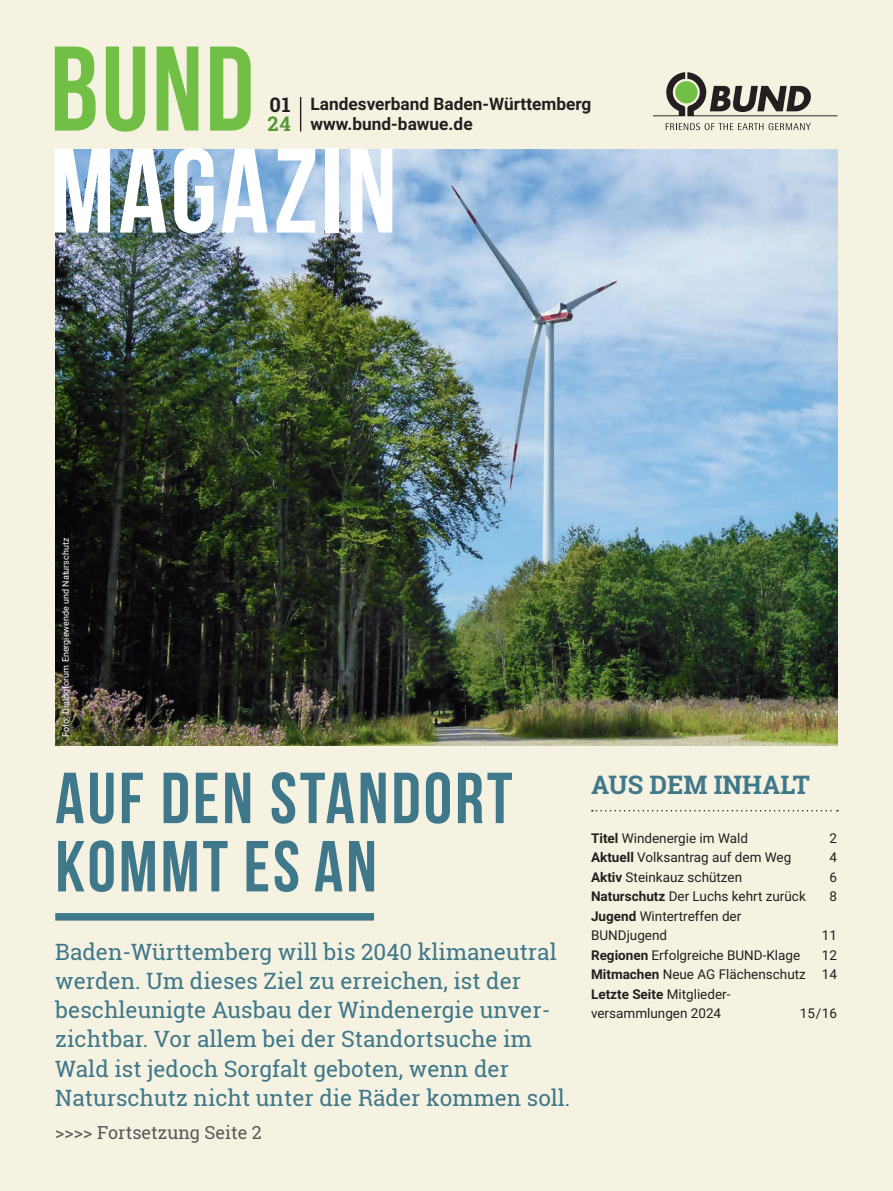
<style>
.page{position:relative;width:893px;height:1191px;background:#f6f2e1}
.page>*{position:absolute;margin:0;border:0;box-sizing:border-box;transform-origin:0 0}
.t1{font:700 120px "Bebas Neue";letter-spacing:.025em;color:#fff}
.t2{font:700 120px "Bebas Neue";color:#71bf44}
.t3{font:700 72px/68.2px "Bebas Neue";letter-spacing:.04em;color:#3f788a}
.t4{font:700 25.5px "Roboto Slab";color:#3f788a}
.t5{font:22.5px/29.2px "Roboto Slab";color:#3f788a}
.t6{font:700 20.1px "Roboto Slab";color:#231f20}
.t7{font:700 20.1px "Roboto Slab";color:#569834}
.t8{font:18px "Roboto Slab";color:#57585a}
.t9{font:700 17.25px/20.7px "Roboto";color:#231f20}
.t10{font:13.5px/19.5px "Roboto";color:#231f20}
.t11{font:9px "Roboto";color:#fff}
.s1{font-weight:700}
</style>
<div class="page">
<img style="left:55px;top:150px;width:783px;height:595px">
<svg style="left:592px;top:810px;width:246px;height:1px"></svg>
<hr style="left:300px;top:97px;width:1px;height:34px;background:#231f20">
<svg style="left:653px;top:72px;width:185px;height:44px"></svg>
<svg style="left:666px;top:123px;width:145px;height:7px"></svg>
<div style="left:55px;top:913px;width:319px;height:7px;background:#3f788a"></div>
<div style="left:55px;top:531px;width:23px;height:212px;background:#231f20;opacity:.75"></div>
<h1 class="t2" style="left:50px;top:23px;width:206px">BUND</h1>
<h1 class="t1" style="left:50px;top:125px;width:349px">MAGAZIN</h1>
<p class="t9" style="left:311px;top:93px;width:282px">Landesverband Baden-Württemberg www.bund-bawue.de</p>
<h3 class="t6" style="left:270px;top:91px;width:23px">01</h3>
<h3 class="t7" style="left:268px;top:110px;width:25px">24</h3>
<p class="t11" style="left:59px;top:736px;width:200px;rotate:-90deg">Foto: Dialogforum Energiewende und Naturschutz</p>
<h2 class="t3" style="left:55px;top:763px;width:459px">AUF DEN STANDORT<br>KOMMT ES AN</h2>
<p class="t5" style="left:55px;top:936px;width:517px">Baden-Württemberg will bis 2040 klimaneutral werden. Um dieses Ziel zu erreichen, ist der beschleunigte Ausbau der Windenergie unver&shy;zichtbar. Vor allem bei der Standortsuche im Wald ist jedoch Sorgfalt geboten, wenn der Naturschutz nicht unter die Räder kommen soll.</p>
<h3 class="t8" style="left:55px;top:1120px;width:208px">&gt;&gt;&gt;&gt; Fortsetzung Seite 2</h3>
<h3 class="t4" style="left:591px;top:767px;width:221px">AUS DEM INHALT</h3>
<p class="t10" style="left:591px;top:827px;width:159px"><span class="s1">Titel</span> Windenergie im Wald</p>
<p class="t10" style="left:829px;top:827px;width:9px">2</p>
<p class="t10" style="left:591px;top:847px;width:202px"><span class="s1">Aktuell</span> Volksantrag auf dem Weg</p>
<p class="t10" style="left:829px;top:847px;width:9px">4</p>
<p class="t10" style="left:591px;top:866px;width:153px"><span class="s1">Aktiv</span> Steinkauz schützen</p>
<p class="t10" style="left:829px;top:866px;width:9px">6</p>
<p class="t10" style="left:591px;top:886px;width:216px"><span class="s1">Naturschutz</span> Der Luchs kehrt zurück</p>
<p class="t10" style="left:829px;top:886px;width:9px">8</p>
<p class="t10" style="left:591px;top:905px;width:152px"><span class="s1">Jugend</span> Wintertreffen der<br>BUNDjugend</p>
<p class="t10" style="left:822px;top:925px;width:17px">11</p>
<p class="t10" style="left:591px;top:944px;width:211px"><span class="s1">Regionen</span> Erfolgreiche BUND-Klage</p>
<p class="t10" style="left:591px;top:944px;width:248px;text-indent:231px">12<br><span class="s1">Mitmachen</span> Neue AG Flächenschutz 14<br><span class="s1">Letzte Seite</span> Mitglieder-<br>versammlungen 2024</p>
<p class="t10" style="left:800px;top:1003px;width:39px">15/16</p>
</div>
